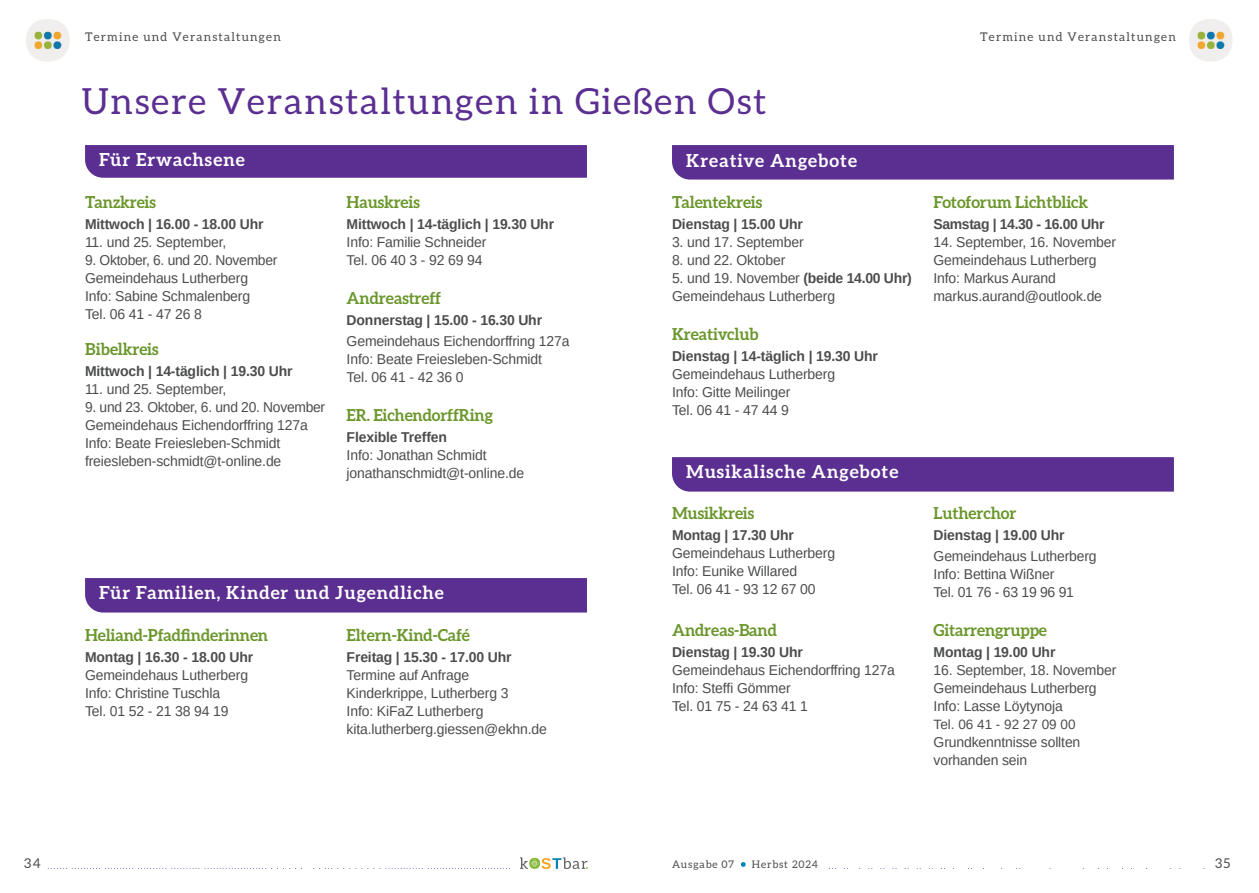
<style>
.page{position:relative;width:1259px;height:893px;background:#fff}
.page>*{position:absolute;margin:0;border:0;box-sizing:border-box;transform-origin:0 0}
.t1{font:36px "Aleo";letter-spacing:.05em;color:#5b2e91}
.t2{font:700 18px "Aleo";letter-spacing:.05em;color:#fff}
.t3{font:700 16.5px "Aleo";letter-spacing:-.01em;color:#6a962b}
.t4{font:14.25px/18px "Arimo";letter-spacing:-.01em;color:#4b4c4d}
.t5{font:700 14.25px "Arimo";letter-spacing:-.01em;color:#4b4c4d}
.t6{font:13.5px "Arimo";color:#4b4c4d}
.t7{font:13.5px "Aleo";color:#4b4c4d}
.t8{font:12px "Aleo";letter-spacing:.1em;color:#4b4c4d}
.t9{font:10.5px "Aleo";letter-spacing:.08em;color:#4b4c4d}
.s1{font-weight:700}
</style>
<div class="page">
<svg style="left:829px;top:868px;width:376px;height:1px"></svg>
<svg style="left:48px;top:868px;width:462px;height:1px"></svg>
<img style="left:1189px;top:19px;width:43px;height:42px">
<img style="left:27px;top:19px;width:42px;height:42px">
<svg style="left:520px;top:857px;width:68px;height:12px"></svg>
<svg style="left:741px;top:862px;width:4px;height:5px"></svg>
<div style="left:85px;top:578px;width:502px;height:34px;background:#5b2e91"></div>
<div style="left:85px;top:145px;width:502px;height:33px;background:#5b2e91"></div>
<div style="left:672px;top:457px;width:502px;height:35px;background:#5b2e91"></div>
<div style="left:672px;top:145px;width:502px;height:35px;background:#5b2e91"></div>
<p class="t8" style="left:85px;top:32px;width:197px">Termine und Veranstaltungen</p>
<p class="t8" style="left:980px;top:32px;width:197px">Termine und Veranstaltungen</p>
<h1 class="t1" style="left:82px;top:85px;width:686px">Unsere Veranstaltungen in Gießen Ost</h1>
<p class="t2" style="left:99px;top:151px;width:147px">Für Erwachsene</p>
<p class="t3" style="left:85px;top:195px;width:72px">Tanzkreis</p>
<p class="t5" style="left:85px;top:218px;width:180px">Mittwoch | 16.00 - 18.00 Uhr</p>
<p class="t4" style="left:85px;top:234px;width:143px">11. und 25. September,</p>
<p class="t4" style="left:85px;top:252px;width:194px">9. Oktober, 6. und 20. November<br>Gemeindehaus Lutherberg<br>Info: Sabine Schmalenberg<br>Tel. 06 41 - 47 26 8</p>
<p class="t3" style="left:85px;top:342px;width:75px">Bibelkreis</p>
<p class="t5" style="left:85px;top:365px;width:209px">Mittwoch | 14-täglich | 19.30 Uhr</p>
<p class="t4" style="left:85px;top:381px;width:143px">11. und 25. September,</p>
<p class="t4" style="left:85px;top:399px;width:241px">9. und 23. Oktober, 6. und 20. November Gemeindehaus Eichendorffring 127a Info: Beate Freiesleben-Schmidt freiesleben-schmidt@t-online.de</p>
<p class="t3" style="left:347px;top:195px;width:75px">Hauskreis</p>
<p class="t5" style="left:347px;top:218px;width:209px">Mittwoch | 14-täglich | 19.30 Uhr</p>
<p class="t4" style="left:347px;top:234px;width:141px">Info: Familie Schneider<br>Tel. 06 40 3 - 92 69 94</p>
<p class="t3" style="left:347px;top:291px;width:96px">Andreastreff</p>
<p class="t5" style="left:347px;top:314px;width:197px">Donnerstag | 15.00 - 16.30 Uhr</p>
<p class="t4" style="left:347px;top:333px;width:224px">Gemeindehaus Eichendorffring 127a<br>Info: Beate Freiesleben-Schmidt<br>Tel. 06 41 - 42 36 0</p>
<p class="t3" style="left:347px;top:408px;width:148px">ER. EichendorffRing</p>
<p class="t5" style="left:347px;top:431px;width:102px">Flexible Treffen</p>
<p class="t4" style="left:347px;top:447px;width:179px">Info: Jonathan Schmidt jonathanschmidt@t-online.de</p>
<p class="t2" style="left:99px;top:585px;width:346px">Für Familien, Kinder und Jugendliche</p>
<p class="t3" style="left:85px;top:628px;width:185px">Heliand-Pfadfinderinnen</p>
<p class="t5" style="left:85px;top:651px;width:170px">Montag | 16.30 - 18.00 Uhr</p>
<p class="t4" style="left:85px;top:667px;width:165px">Gemeindehaus Lutherberg<br>Info: Christine Tuschla<br>Tel. 01 52 - 21 38 94 19</p>
<p class="t3" style="left:347px;top:628px;width:125px">Eltern-Kind-Café</p>
<p class="t5" style="left:347px;top:651px;width:166px">Freitag | 15.30 - 17.00 Uhr</p>
<p class="t4" style="left:347px;top:667px;width:202px">Termine auf Anfrage<br>Kinderkrippe, Lutherberg 3<br>Info: KiFaZ Lutherberg kita.lutherberg.giessen@ekhn.de</p>
<p class="t2" style="left:686px;top:152px;width:172px">Kreative Angebote</p>
<p class="t3" style="left:672px;top:195px;width:92px">Talentekreis</p>
<p class="t5" style="left:672px;top:219px;width:132px">Dienstag | 15.00 Uhr</p>
<p class="t4" style="left:672px;top:234px;width:133px">3. und 17. September</p>
<p class="t4" style="left:672px;top:252px;width:115px">8. und 22. Oktober</p>
<p class="t4" style="left:672px;top:270px;width:241px">5. und 19. November <span class="s1">(beide 14.00 Uhr)<br></span>Gemeindehaus Lutherberg</p>
<p class="t3" style="left:672px;top:327px;width:88px">Kreativclub</p>
<p class="t5" style="left:672px;top:351px;width:207px">Dienstag | 14-täglich | 19.30 Uhr</p>
<p class="t4" style="left:672px;top:366px;width:165px">Gemeindehaus Lutherberg<br>Info: Gitte Meilinger<br>Tel. 06 41 - 47 44 9</p>
<p class="t2" style="left:686px;top:464px;width:214px">Musikalische Angebote</p>
<p class="t3" style="left:672px;top:505px;width:84px">Musikkreis</p>
<p class="t5" style="left:672px;top:529px;width:123px">Montag | 17.30 Uhr</p>
<p class="t4" style="left:672px;top:545px;width:165px">Gemeindehaus Lutherberg<br>Info: Eunike Willared<br>Tel. 06 41 - 93 12 67 00</p>
<p class="t3" style="left:672px;top:622px;width:106px">Andreas-Band</p>
<p class="t5" style="left:672px;top:646px;width:132px">Dienstag | 19.30 Uhr</p>
<p class="t4" style="left:672px;top:662px;width:224px">Gemeindehaus Eichendorffring 127a<br>Info: Steffi Gömmer<br>Tel. 01 75 - 24 63 41 1</p>
<p class="t3" style="left:933px;top:195px;width:156px">Fotoforum Lichtblick</p>
<p class="t5" style="left:933px;top:219px;width:173px">Samstag | 14.30 - 16.00 Uhr</p>
<p class="t4" style="left:933px;top:234px;width:184px">14. September, 16. November<br>Gemeindehaus Lutherberg<br>Info: Markus Aurand markus.aurand@outlook.de</p>
<p class="t3" style="left:933px;top:505px;width:84px">Lutherchor</p>
<p class="t5" style="left:933px;top:529px;width:132px">Dienstag | 19.00 Uhr</p>
<p class="t4" style="left:933px;top:548px;width:165px">Gemeindehaus Lutherberg<br>Info: Bettina Wißner<br>Tel. 01 76 - 63 19 96 91</p>
<p class="t3" style="left:933px;top:622px;width:115px">Gitarrengruppe</p>
<p class="t5" style="left:933px;top:646px;width:123px">Montag | 19.00 Uhr</p>
<p class="t4" style="left:933px;top:662px;width:184px">16. September, 18. November<br>Gemeindehaus Lutherberg<br>Info: Lasse Löytynoja</p>
<p class="t6" style="left:933px;top:719px;width:143px">Tel. 06 41 - 92 27 09 00</p>
<p class="t4" style="left:933px;top:734px;width:148px">Grundkenntnisse sollten vorhanden sein</p>
<p class="t7" style="left:24px;top:857px;width:18px">34</p>
<p class="t9" style="left:672px;top:859px;width:64px">Ausgabe 07</p>
<p class="t9" style="left:752px;top:859px;width:68px">Herbst 2024</p>
<p class="t7" style="left:1215px;top:857px;width:17px">35</p>
</div>
